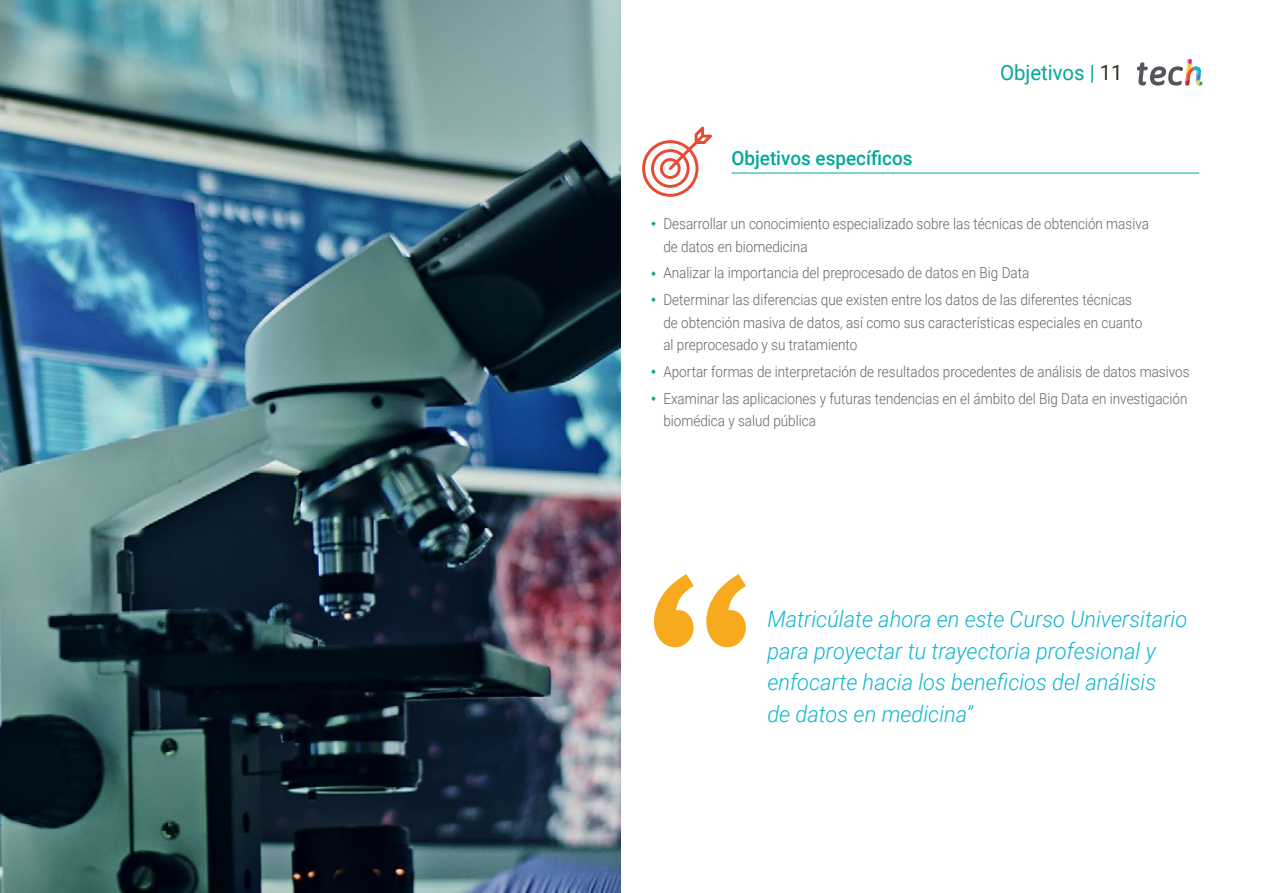
<style>
.page{position:relative;width:1263px;height:893px;background:#fff}
.page>*{position:absolute;margin:0;border:0;box-sizing:border-box;transform-origin:0 0}
.t1{font:italic 300 22.5px/31.5px "Roboto";color:#0fb6cf}
.t2{font:21px "Roboto";color:#00a996}
.t3{font:500 19.5px "Roboto";color:#00a996}
.t4{font:300 15px/22.5px "Roboto";color:#61646a;scale:.9 1}
.s1{color:#312e20}
</style>
<div class="page">
<img style="left:0;top:0;width:621px;height:893px">
<svg style="left:1137px;top:59px;width:65px;height:27px"></svg>
<hr style="left:731px;top:173px;width:468px;height:1px;background:#00a996">
<svg style="left:642px;top:127px;width:70px;height:70px"></svg>
<svg style="left:654px;top:574px;width:92px;height:73px"></svg>
<h3 class="t3" style="left:731px;top:144px;width:183px">Objetivos específicos</h3>
<h2 class="t2" style="left:1000px;top:57px;width:124px">Objetivos | <span class="s1">11</span></h2>
<p class="t4" style="left:663px;top:212px;width:541px">Desarrollar un conocimiento especializado sobre las técnicas de obtención masiva de datos en biomedicina</p>
<p class="t4" style="left:663px;top:259px;width:522px;line-height:26.7px">Analizar la importancia del preprocesado de datos en Big Data<br>Determinar las diferencias que existen entre los datos de las diferentes técnicas</p>
<p class="t4" style="left:663px;top:311px;width:534px">de obtención masiva de datos, así como sus características especiales en cuanto al preprocesado y su tratamiento</p>
<p class="t4" style="left:663px;top:358px;width:586px;line-height:26.7px">Aportar formas de interpretación de resultados procedentes de análisis de datos masivos<br>Examinar las aplicaciones y futuras tendencias en el ámbito del Big Data en investigación</p>
<p class="t4" style="left:663px;top:409px;width:171px">biomédica y salud pública</p>
<h1 class="t1" style="left:767px;top:602px;width:422px">Matricúlate ahora en este Curso Universitario para proyectar tu trayectoria profesional y enfocarte hacia los beneficios del análisis<br>de datos en medicina”</h1>
</div>
